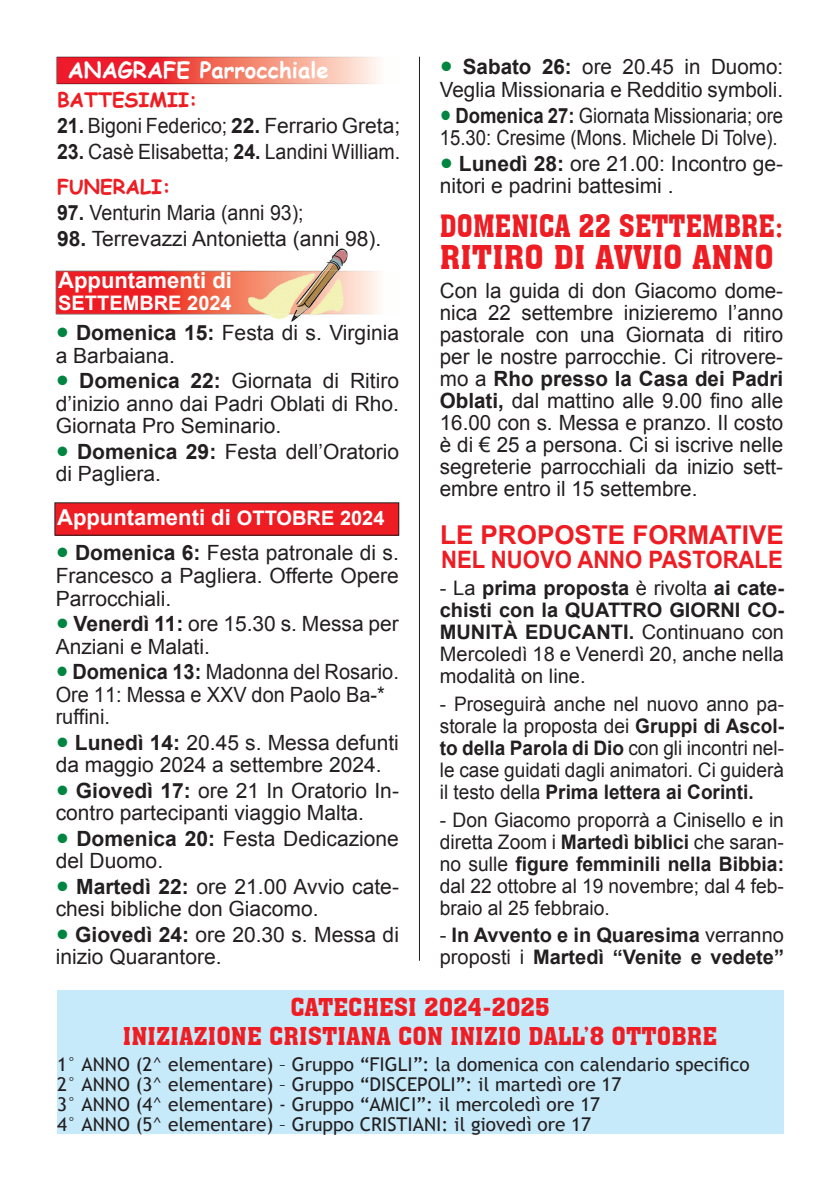
<style>
.page{position:relative;width:840px;height:1191px;background:#fff}
.page>*{position:absolute;margin:0;border:0;box-sizing:border-box;transform-origin:0 0}
.t1{font:32px "Aachen BT";color:#ee1d23}
.t2{font:30px "Aachen BT";color:#ee1d23;scale:.89 1}
.t3{font:700 26px "Arial";color:#ee1d23}
.t4{font:24px/29.6px "Aachen BT";color:#ee1d23;text-align:center}
.t5{font:700 24px "Arial";color:#ee1d23;scale:.92 1}
.t6{font:700 22px "Arial";color:#fff}
.t7{font:700 22px "Comic Sans MS";color:#fff}
.t8{font:21px/22.6px "Arial";color:#231f20}
.t9{font:21px "Arial";color:#231f20;scale:.93 1}
.t10{font:21px/22.6px "Arial";color:#231f20;scale:.88 1}
.t11{font:21px/22.6px "Arial";color:#231f20;scale:.95 1}
.t12{font:20px/22px "Arial";color:#231f20;text-align:justify;scale:.95 1}
.t13{font:20px/22px "Arial";color:#231f20;text-align:justify;scale:.96 1}
.t14{font:20px/22px "Arial";color:#231f20;text-align:justify}
.t15{font:700 20px/22px "Arial";color:#231f20}
.t16{font:700 20px "Comic Sans MS";color:#ee1d23}
.t17{font:700 20px "Arial";color:#fff}
.t18{font:19px/20px "Trebuchet MS";color:#231f20}
.s1{font-weight:700}
.s2{font-size:38px;color:#008540}
.s3{font-size:20px}
.s4{font-weight:400}
</style>
<div class="page">
<hr style="left:419px;top:57px;width:1px;height:903px;background:#231f20">
<div style="left:57px;top:990px;width:725px;height:144px;background:#c6eafa"></div>
<img style="left:56px;top:271px;width:323px;height:43px">
<img style="left:239px;top:248px;width:108px;height:73px">
<img style="left:239px;top:271px;width:108px;height:43px">
<div style="left:55px;top:503px;width:343px;height:32px;background:#ee1d23"></div>
<img style="left:57px;top:57px;width:322px;height:27px">
<p class="t7" style="left:68px;top:54px;width:262px">ANAGRAFE Parrocchiale</p>
<p class="t16" style="left:57px;top:85px;width:142px">BATTESIMII:</p>
<p class="t9" style="left:57px;top:112px;width:370px"><span class="s1">21.</span> Bigoni Federico; <span class="s1">22.</span> Ferrario Greta;</p>
<p class="t9" style="left:57px;top:138px;width:370px"><span class="s1">23.</span> Casè Elisabetta; <span class="s1">24.</span> Landini William.</p>
<p class="t16" style="left:57px;top:172px;width:115px">FUNERALI:</p>
<p class="t9" style="left:57px;top:199px;width:266px"><span class="s1">97.</span> Venturin Maria (anni 93);</p>
<p class="t8" style="left:57px;top:227px;width:326px"><span class="s1">98.</span> Terrevazzi Antonietta (anni 98).</p>
<p class="t8" style="left:439px;top:56px;width:344px"><span class="s2">•</span> <span class="s1">Sabato 26:</span> ore 20.45 in Duomo:<br>Veglia Missionaria e Redditio symboli.</p>
<p class="t10" style="left:439px;top:104px;width:391px"><span class="s2">•</span> <span class="s1">Domenica 27:</span> Giornata Missionaria; ore<br>15.30: Cresime (Mons. Michele Di Tolve).</p>
<p class="t8" style="left:439px;top:152px;width:344px"><span class="s2">•</span> <span class="s1">Lunedì 28:</span> ore 21.00: Incontro ge&shy;nitori e padrini battesimi .</p>
<h2 class="t2" style="left:439px;top:207px;width:387px">DOMENICA 22 SETTEMBRE:</h2>
<h1 class="t1" style="left:439px;top:237px;width:335px">RITIRO DI AVVIO ANNO</h1>
<p class="t6" style="left:58px;top:266px;width:175px">Appuntamenti di</p>
<p class="t17" style="left:58px;top:290px;width:175px">SETTEMBRE 2024</p>
<p class="t8" style="left:56px;top:322px;width:344px"><span class="s2">•</span> <span class="s1">Domenica 15:</span> Festa di s. Virginia a Barbaiana.</p>
<p class="t8" style="left:56px;top:370px;width:344px;text-align:justify"><span class="s2">•</span> <span class="s1">Domenica 22:</span> Giornata di Ritiro d’inizio anno dai Padri Oblati di Rho.<br>Giornata Pro Seminario.</p>
<p class="t8" style="left:56px;top:440px;width:344px"><span class="s2">•</span> <span class="s1">Domenica 29:</span> Festa dell’Oratorio di Pagliera.</p>
<p class="t6" style="left:57px;top:503px;width:329px">Appuntamenti di <span class="s3">OTTOBRE 2024</span></p>
<p class="t8" style="left:56px;top:542px;width:344px;text-align:justify"><span class="s2">•</span> <span class="s1">Domenica 6:</span> Festa patronale di s.<br>Francesco a Pagliera. Offerte Opere Parrocchiali.</p>
<p class="t8" style="left:56px;top:612px;width:344px"><span class="s2">•</span> <span class="s1">Venerdì 11:</span> ore 15.30 s. Messa per<br>Anziani e Malati.</p>
<p class="t11" style="left:56px;top:660px;width:362px"><span class="s2">•</span> <span class="s1">Domenica 13:</span> Madonna del Rosario.<br>Ore 11: Messa e XXV don Paolo Ba-* ruffi ni.</p>
<p class="t8" style="left:56px;top:731px;width:344px"><span class="s2">•</span> <span class="s1">Lunedì 14:</span> 20.45 s. Messa defunti da maggio 2024 a settembre 2024.</p>
<p class="t8" style="left:56px;top:779px;width:344px"><span class="s2">•</span> <span class="s1">Giovedì 17:</span> ore 21 In Oratorio In&shy;contro partecipanti viaggio Malta.</p>
<p class="t8" style="left:56px;top:827px;width:344px"><span class="s2">•</span> <span class="s1">Domenica 20:</span> Festa Dedicazione del Duomo.</p>
<p class="t8" style="left:56px;top:875px;width:344px"><span class="s2">•</span> <span class="s1">Martedì 22:</span> ore 21.00 Avvio cate&shy;chesi bibliche don Giacomo.</p>
<p class="t8" style="left:56px;top:923px;width:344px"><span class="s2">•</span> <span class="s1">Giovedì 24:</span> ore 20.30 s. Messa di inizio Quarantore.</p>
<p class="t8" style="left:439px;top:280px;width:344px;line-height:22px;text-align:justify">Con la guida di don Giacomo dome&shy;nica 22 settembre inizieremo l’anno pastorale con una Giornata di ritiro per le nostre parrocchie. Ci ritrovere&shy;mo a <span class="s1">Rho presso la Casa dei Padri Oblati,</span> dal mattino alle 9.00 fino alle 16.00 con s. Messa e pranzo. Il costo è di € 25 a persona. Ci si iscrive nelle segreterie parrocchiali da inizio sett&shy;embre entro il 15 settembre.</p>
<p class="t3" style="left:440px;top:517px;width:345px">LE PROPOSTE FORMATIVE</p>
<p class="t5" style="left:441px;top:543px;width:373px">NEL NUOVO ANNO PASTORALE</p>
<p class="t14" style="left:439px;top:577px;width:345px">- La <span class="s1">prima proposta</span> è rivolta <span class="s1">ai cate&shy;chisti con la QUATTRO GIORNI CO-MUNITÀ EDUCANTI.</span> Continuano con Mercoledì 18 e Venerdì 20, anche nella modalità on line.</p>
<p class="t12" style="left:439px;top:693px;width:363px">- Proseguirà anche nel nuovo anno pa&shy;storale la proposta dei <span class="s1">Gruppi di Ascol&shy;to della Parola di Dio</span> con gli incontri nel&shy;le case guidati dagli animatori. Ci guiderà il testo della <span class="s1">Prima lettera ai Corinti.</span></p>
<p class="t13" style="left:439px;top:809px;width:360px">- Don Giacomo proporrà a Cinisello e in diretta Zoom i <span class="s1">Martedì biblici</span> che saran&shy;no sulle <span class="s1">figure femminili nella Bibbia: </span>dal 22 ottobre al 19 novembre; dal 4 feb&shy;braio al 25 febbraio.</p>
<p class="t15" style="left:439px;top:925px;width:345px"><span class="s4">-</span> In Avvento e in Quaresima <span class="s4">verranno proposti i</span> Martedì “Venite e vedete”</p>
<p class="t4" style="left:123px;top:991px;width:595px">CATECHESI 2024-2025<br>INIZIAZIONE CRISTIANA CON INIZIO DALL’8 OTTOBRE</p>
<p class="t18" style="left:57px;top:1054px;width:694px">1° ANNO (2^ elementare) – Gruppo “FIGLI”: la domenica con calendario specifico 2° ANNO (3^ elementare) – Gruppo “DISCEPOLI”: il martedì ore 17<br>3° ANNO (4^ elementare) - Gruppo “AMICI”: il mercoledì ore 17<br>4° ANNO (5^ elementare) – Gruppo CRISTIANI: il giovedì ore 17</p>
</div>
